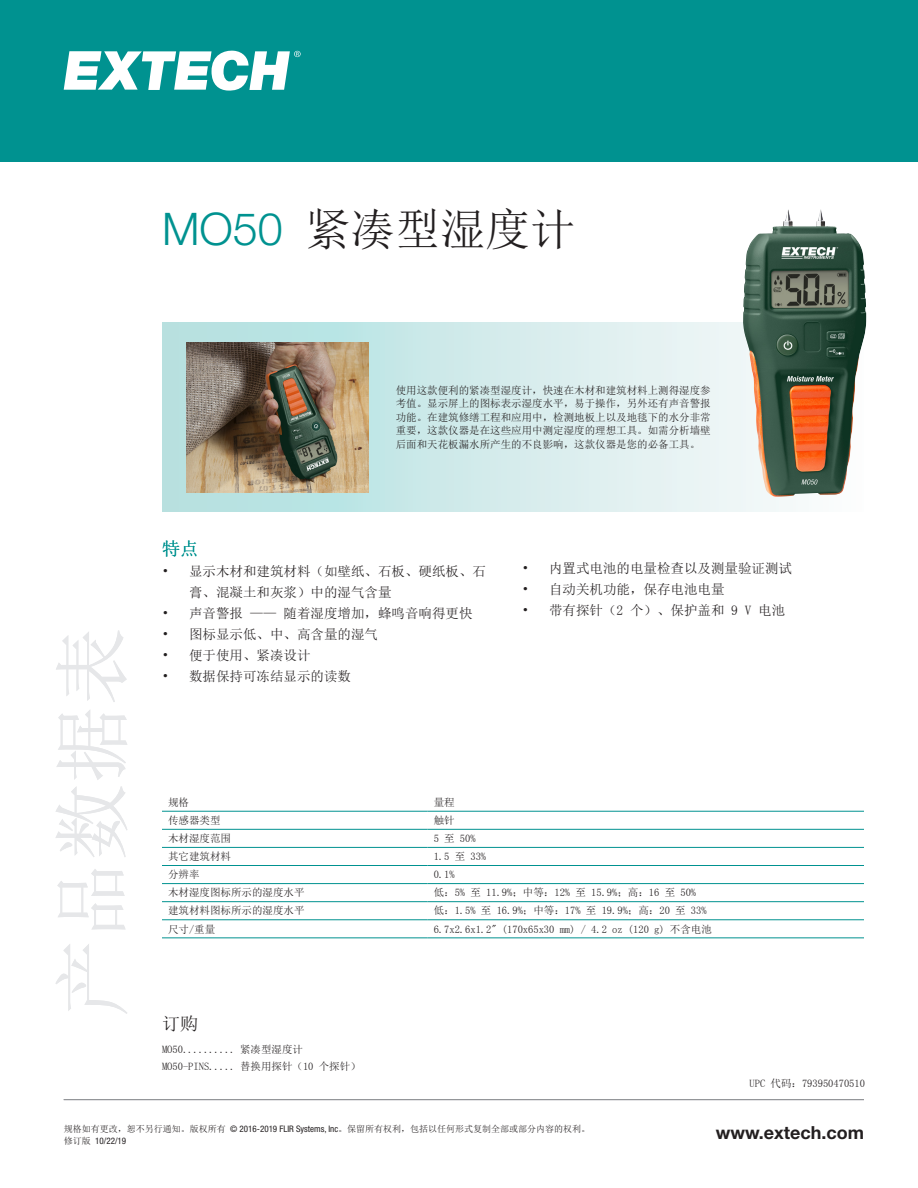
<style>
.page{position:relative;width:918px;height:1188px;background:#fff}
.page>*{position:absolute;margin:0;border:0;box-sizing:border-box;transform-origin:0 0}
.t1{font:78px "Sim Sun";color:#e6e7e9}
.t2{font:45px "Sim Sun";color:#231f20}
.t3{font:700 18px "Helvetica Neue LT";color:#231f20}
.t4{font:18px "Sim Sun";color:#009290}
.t5{font:18px "Sim Sun";color:#231f20}
.t6{font:13.5px/21px "Sim Sun";color:#231f20}
.t7{font:10.5px/13.5px "Sim Sun";color:#231f20;text-align:justify}
.t8{font:9px/12px "Sim Sun";color:#231f20}
.s1{font-family:"Helvetica Neue LT";font-weight:300;color:#009290}
.s2{font-family:"Helvetica Neue LT";font-stretch:condensed}
</style>
<div class="page">
<div style="left:0;top:0;width:918px;height:162px;background:#009290"></div>
<svg style="left:64px;top:51px;width:237px;height:40px"></svg>
<hr style="left:64px;top:1099px;width:800px;height:1px;background:#939598">
<div style="left:162px;top:323px;width:702px;height:189px;background:linear-gradient(to right,#addddd,#fcfcfc)"></div>
<img style="left:187px;top:343px;width:182px;height:149px">
<img style="left:743px;top:209px;width:123px;height:288px">
<hr style="left:162px;top:811px;width:266px;height:1px;background:#009290">
<hr style="left:428px;top:811px;width:436px;height:1px;background:#009290">
<hr style="left:162px;top:829px;width:266px;height:1px;background:#009290">
<hr style="left:428px;top:829px;width:436px;height:1px;background:#009290">
<hr style="left:162px;top:847px;width:266px;height:1px;background:#009290">
<hr style="left:428px;top:847px;width:436px;height:1px;background:#009290">
<hr style="left:162px;top:865px;width:266px;height:1px;background:#009290">
<hr style="left:428px;top:865px;width:436px;height:1px;background:#009290">
<hr style="left:162px;top:883px;width:266px;height:1px;background:#009290">
<hr style="left:428px;top:883px;width:436px;height:1px;background:#009290">
<hr style="left:162px;top:901px;width:266px;height:1px;background:#009290">
<hr style="left:428px;top:901px;width:436px;height:1px;background:#009290">
<hr style="left:162px;top:919px;width:266px;height:1px;background:#009290">
<hr style="left:428px;top:919px;width:436px;height:1px;background:#009290">
<hr style="left:162px;top:937px;width:266px;height:1px;background:#009290">
<hr style="left:428px;top:937px;width:436px;height:1px;background:#009290">
<p class="t2" style="left:162px;top:207px;width:415px"><span class="s1">MO50</span> 紧凑型湿度计</p>
<p class="t7" style="left:396px;top:383px;width:316px">使用这款便利的紧凑型湿度计，快速在木材和建筑材料上测得湿度参考值。显示屏上的图标表示湿度水平，易于操作，另外还有声音警报功能。在建筑修缮工程和应用中，检测地板上以及地毯下的水分非常重要，这款仪器是在这些应用中测定湿度的理想工具。如需分析墙壁后面和天花板漏水所产生的不良影响，这款仪器是您的必备工具。</p>
<p class="t1" style="left:52px;top:1017px;width:392px;rotate:-90deg">产品数据表</p>
<p class="t4" style="left:162px;top:539px;width:37px">特点</p>
<p class="t6" style="left:189px;top:561px;width:298px;text-indent:-27px">• 显示木材和建筑材料（如壁纸、石板、硬纸板、石膏、混凝土和灰浆）中的湿气含量</p>
<p class="t6" style="left:162px;top:603px;width:312px">• 声音警报 —— 随着湿度增加，蜂鸣音响得更快</p>
<p class="t6" style="left:162px;top:624px;width:217px">• 图标显示低、中、高含量的湿气</p>
<p class="t6" style="left:162px;top:645px;width:150px">• 便于使用、紧凑设计</p>
<p class="t6" style="left:162px;top:666px;width:190px">• 数据保持可冻结显示的读数</p>
<p class="t6" style="left:522px;top:557px;width:271px">• 内置式电池的电量检查以及测量验证测试</p>
<p class="t6" style="left:522px;top:578px;width:204px">• 自动关机功能，保存电池电量</p>
<p class="t6" style="left:522px;top:599px;width:265px">• 带有探针（2 个）、保护盖和 9 V 电池</p>
<p class="t7" style="left:168px;top:795px;width:22px">规格</p>
<p class="t7" style="left:434px;top:795px;width:22px">量程</p>
<p class="t7" style="left:168px;top:814px;width:54px">传感器类型</p>
<p class="t7" style="left:434px;top:814px;width:22px">触针</p>
<p class="t7" style="left:168px;top:832px;width:64px">木材湿度范围</p>
<p class="t7" style="left:434px;top:832px;width:43px">5 至 50%</p>
<p class="t7" style="left:168px;top:850px;width:64px">其它建筑材料</p>
<p class="t7" style="left:434px;top:850px;width:54px">1.5 至 33%</p>
<p class="t7" style="left:168px;top:868px;width:33px">分辨率</p>
<p class="t7" style="left:434px;top:868px;width:22px">0.1%</p>
<p class="t7" style="left:168px;top:886px;width:138px">木材湿度图标所示的湿度水平</p>
<p class="t7" style="left:434px;top:886px;width:264px">低：5% 至 11.9%；中等：12% 至 15.9%；高：16 至 50%</p>
<p class="t7" style="left:168px;top:904px;width:138px">建筑材料图标所示的湿度水平</p>
<p class="t7" style="left:434px;top:904px;width:274px">低：1.5% 至 16.9%；中等：17% 至 19.9%；高：20 至 33%</p>
<p class="t7" style="left:168px;top:922px;width:49px">尺寸/重量</p>
<p class="t7" style="left:434px;top:922px;width:280px">6.7x2.6x1.2" (170x65x30 mm) / 4.2 oz (120 g) 不含电池</p>
<p class="t5" style="left:162px;top:1014px;width:37px">订购</p>
<p class="t7" style="left:162px;top:1043px;width:142px">MO50.......... 紧凑型湿度计</p>
<p class="t7" style="left:162px;top:1059px;width:200px">MO50-PINS..... 替换用探针（10 个探针）</p>
<p class="t7" style="left:750px;top:1077px;width:117px">UPC 代码：793950470510</p>
<p class="t8" style="left:64px;top:1123px;width:163px">规格如有更改，恕不另行通知。版权所有修订版 <span class="s2">10/22/19</span></p>
<p class="t8" style="left:230px;top:1123px;width:362px"><span class="s2">© 2016-2019 FLIR Systems, Inc</span>。保留所有权利，包括以任何形式复制全部或部分内容的权利。</p>
<p class="t3" style="left:716px;top:1122px;width:150px">www.extech.com</p>
</div>
